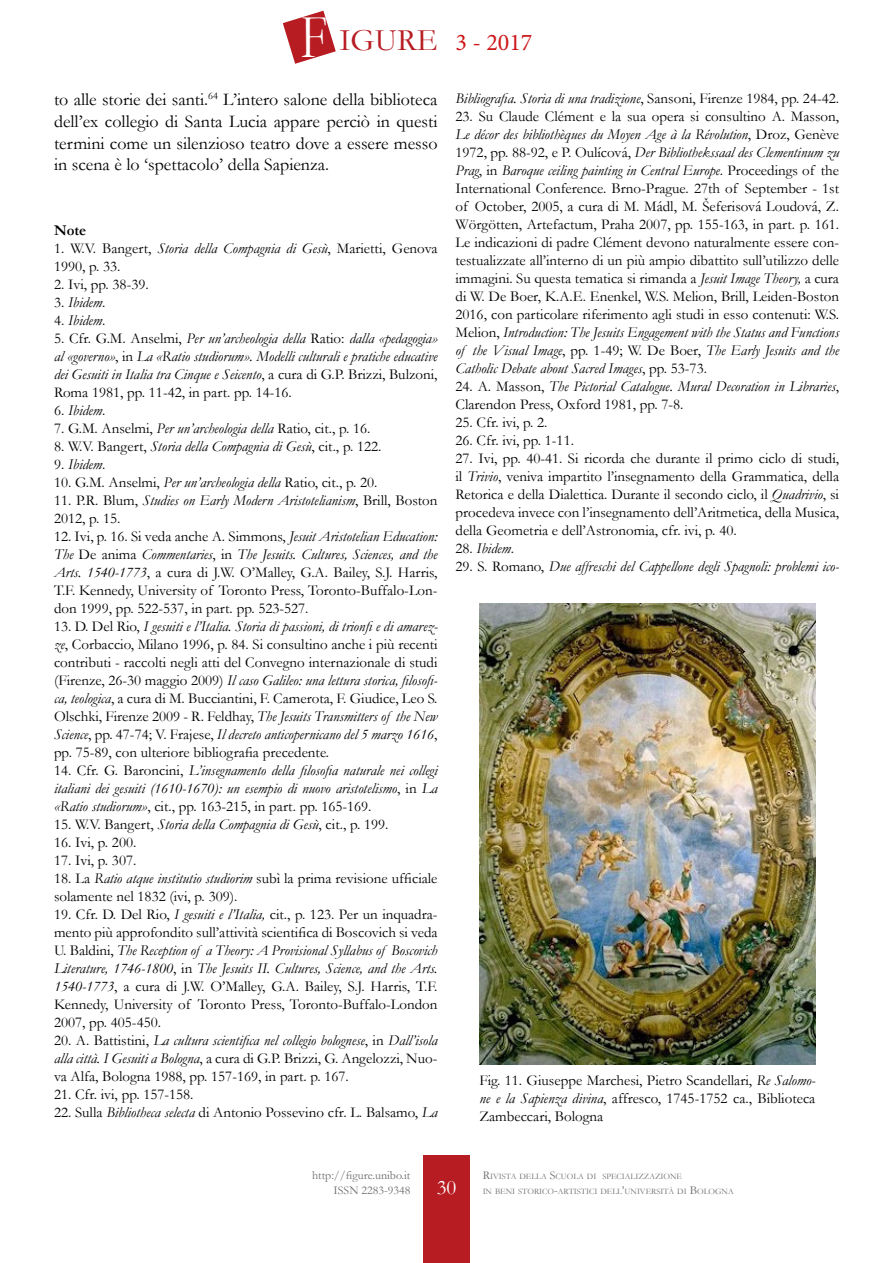
<style>
.page{position:relative;width:893px;height:1263px;background:#fff}
.page>*{position:absolute;margin:0;border:0;box-sizing:border-box;transform-origin:0 0}
.t1{font:24px "Minion Pro";color:#cd1719}
.t2{font:21px "Garamond";color:#fff}
.t3{font:18px/21.6px "Garamond";color:#000;text-align:justify}
.t4{font:15px/18px "Garamond";color:#000;text-align:justify}
.t5{font:italic 15px/18px "Garamond";color:#000;text-align:justify}
.t6{font:700 15px "Garamond";color:#000}
.t7{font:12px/14.4px "Garamond";color:#6d6d6c;text-align:right}
.t8{font:8.4px "Garamond";color:#6d6d6c}
.s1{font-family:"Garamond";font-size:63.3px;color:#fff}
.s2{font-family:"Garamond";font-size:31.5px;color:#b71c22}
.s3{font-style:italic}
.s4{font-style:normal}
.s5{font-size:12px}
</style>
<div class="page">
<div style="left:423px;top:1155px;width:46px;height:108px;background:#b71c22"></div>
<svg style="left:283px;top:11px;width:53px;height:53px"></svg>
<img style="left:479px;top:604px;width:336px;height:460px">
<h1 class="t1" style="left:301px;top:27px;width:233px"><span class="s1">F</span> <span class="s2">IGURE</span> 3 - 2017</h1>
<p class="t3" style="left:54px;top:91px;width:385px">to alle storie dei santi.<sup>64</sup> L’intero salone della biblioteca dell’ex collegio di Santa Lucia appare perciò in questi termini come un silenzioso teatro dove a essere messo in scena è lo ‘spettacolo’ della Sapienza.</p>
<p class="t6" style="left:54px;top:221px;width:34px">Note</p>
<p class="t4" style="left:54px;top:241px;width:385px">1. W.V. Bangert, <span class="s3">Storia della Compagnia di Gesù</span>, Marietti, Genova<br>1990, p. 33.</p>
<p class="t4" style="left:54px;top:277px;width:96px">2. Ivi, pp. 38-39.</p>
<p class="t5" style="left:54px;top:295px;width:53px"><span class="s4">3.</span> Ibidem<span class="s4">.</span></p>
<p class="t5" style="left:54px;top:313px;width:53px"><span class="s4">4.</span> Ibidem<span class="s4">.</span></p>
<p class="t5" style="left:54px;top:331px;width:385px"><span class="s4">5. Cfr. G.M. Anselmi,</span> Per un’archeologia della <span class="s4">Ratio:</span> dalla «pedagogia» al «governo»<span class="s4">, in</span> La «Ratio studiorum». Modelli culturali e pratiche educative dei Gesuiti in Italia tra Cinque e Seicento<span class="s4">, a cura di G.P. Brizzi, Bulzoni, Roma 1981, pp. 11-42, in part. pp. 14-16.</span></p>
<p class="t5" style="left:54px;top:403px;width:53px"><span class="s4">6.</span> Ibidem<span class="s4">.</span></p>
<p class="t4" style="left:54px;top:421px;width:318px">7. G.M. Anselmi, <span class="s3">Per un’archeologia della</span> Ratio, cit., p. 16.</p>
<p class="t4" style="left:54px;top:439px;width:329px">8. W.V. Bangert, <span class="s3">Storia della Compagnia di Gesù</span>, cit., p. 122.</p>
<p class="t5" style="left:54px;top:457px;width:53px"><span class="s4">9.</span> Ibidem<span class="s4">.</span></p>
<p class="t4" style="left:54px;top:475px;width:325px">10. G.M. Anselmi, <span class="s3">Per un’archeologia della</span> Ratio, cit., p. 20.</p>
<p class="t4" style="left:54px;top:493px;width:385px">11. P.R. Blum, <span class="s3">Studies on Early Modern Aristotelianism</span>, Brill, Boston<br>2012, p. 15.</p>
<p class="t4" style="left:54px;top:529px;width:385px">12. Ivi, p. 16. Si veda anche A. Simmons, <span class="s3">Jesuit Aristotelian Education:<br>The</span> De anima <span class="s3">Commentaries</span>, in <span class="s3">The Jesuits. Cultures, Sciences, and the Arts. 1540-1773</span>, a cura di J.W. O’Malley, G.A. Bailey, S.J. Harris, T.F. Kennedy, University of Toronto Press, Toronto-Buffalo-Lon&shy;don 1999, pp. 522-537, in part. pp. 523-527.</p>
<p class="t4" style="left:54px;top:619px;width:385px">13. D. Del Rio, <span class="s3">I gesuiti e l’Italia. Storia di passioni, di trionfie di amarez&shy;ze</span>, Corbaccio, Milano 1996, p. 84. Si consultino anche i più recenti contributi - raccolti negli atti del Convegno internazionale di studi (Firenze, 26-30 maggio 2009) <span class="s3">Il caso Galileo: una lettura storica, filosofi&shy;ca, teologica</span>, a cura di M. Bucciantini, F. Camerota, F. Giudice, Leo S.<br>Olschki, Firenze 2009 - R. Feldhay, <span class="s3">The Jesuits Transmitters of the New Science</span>, pp. 47-74; V. Frajese, <span class="s3">Il decreto anticopernicano del 5 marzo 1616</span>, pp. 75-89, con ulteriore bibliografia precedente.</p>
<p class="t5" style="left:54px;top:763px;width:385px"><span class="s4">14. Cfr. G. Baroncini,</span> L’insegnamento della filosofia naturale nei collegi italiani dei gesuiti (1610-1670): un esempio di nuovo aristotelismo<span class="s4">, in</span> La «Ratio studiorum»<span class="s4">, cit., pp. 163-215, in part. pp. 165-169.</span></p>
<p class="t4" style="left:54px;top:817px;width:336px">15. W.V. Bangert, <span class="s3">Storia della Compagnia di Gesù</span>, cit., p. 199.</p>
<p class="t4" style="left:54px;top:835px;width:84px">16. Ivi, p. 200.</p>
<p class="t4" style="left:54px;top:853px;width:84px">17. Ivi, p. 307.</p>
<p class="t4" style="left:54px;top:871px;width:385px">18. La <span class="s3">Ratio atque institutio studiorim</span> subì la prima revisione ufficiale solamente nel 1832 (ivi, p. 309).</p>
<p class="t4" style="left:54px;top:907px;width:385px">19. Cfr. D. Del Rio, <span class="s3">I gesuiti e l’Italia,</span> cit., p. 123. Per un inquadra&shy;mento più approfondito sull’attività scientifica di Boscovich si veda U. Baldini, <span class="s3">The Reception of a Theory: A Provisional Syllabus of Boscovich Literature, 1746-1800</span>, in <span class="s3">The Jesuits II. Cultures, Science, and the Arts.<br>1540-1773</span>, a cura di J.W. O’Malley, G.A. Bailey, S.J. Harris, T.F.<br>Kennedy, University of Toronto Press, Toronto-Buffalo-London 2007, pp. 405-450.</p>
<p class="t4" style="left:54px;top:1033px;width:385px">20. A. Battistini, <span class="s3">La cultura scientifica nel collegio bolognese</span>, in <span class="s3">Dall’isola alla città. I Gesuiti a Bologna</span>, a cura di G.P. Brizzi, G. Angelozzi, Nuo&shy;va Alfa, Bologna 1988, pp. 157-169, in part. p. 167.</p>
<p class="t4" style="left:54px;top:1087px;width:141px">21. Cfr. ivi, pp. 157-158.</p>
<p class="t4" style="left:54px;top:1105px;width:385px">22. Sulla <span class="s3">Bibliotheca selecta</span> di Antonio Possevino cfr. L. Balsamo, <span class="s3">La</span></p>
<p class="t5" style="left:455px;top:91px;width:385px">Bibliografia. Storia di una tradizione<span class="s4">, Sansoni, Firenze 1984, pp. 24-42.</span></p>
<p class="t4" style="left:455px;top:109px;width:385px">23. Su Claude Clément e la sua opera si consultino A. Masson, <span class="s3">Le décor des bibliothèques du Moyen Age à la Révolution</span>, Droz, Genève 1972, pp. 88-92, e P. Oulícová, <span class="s3">Der Bibliothekssaal des Clementinum zu Prag</span>, in <span class="s3">Baroque ceiling painting in Central Europe</span>. Proceedings of the International Conference. Brno-Prague. 27th of September - 1st of October, 2005, a cura di M. Mádl, M. Šeferisová Loudová, Z.<br>Wörgötten, Artefactum, Praha 2007, pp. 155-163, in part. p. 161.<br>Le indicazioni di padre Clément devono naturalmente essere con&shy;testualizzate all’interno di un più ampio dibattito sull’utilizzo delle immagini. Su questa tematica si rimanda a <span class="s3">Jesuit Image Theory,</span> a cura di W. De Boer, K.A.E. Enenkel, W.S. Melion, Brill, Leiden-Boston 2016, con particolare riferimento agli studi in esso contenuti: W.S.<br>Melion, <span class="s3">Introduction: The Jesuits Engagement with the Status and Functions of the Visual Image</span>, pp. 1-49; W. De Boer, <span class="s3">The Early Jesuits and the Catholic Debate about Sacred Images</span>, pp. 53-73.</p>
<p class="t5" style="left:455px;top:379px;width:385px"><span class="s4">24. A. Masson,</span> The Pictorial Catalogue. Mural Decoration in Libraries<span class="s4">,<br>Clarendon Press, Oxford 1981, pp. 7-8.</span></p>
<p class="t4" style="left:455px;top:415px;width:94px">25. Cfr. ivi, p. 2.</p>
<p class="t4" style="left:455px;top:433px;width:120px">26. Cfr. ivi, pp. 1-11.</p>
<p class="t4" style="left:455px;top:451px;width:385px">27. Ivi, pp. 40-41. Si ricorda che durante il primo ciclo di studi, il <span class="s3">Trivio</span>, veniva impartito l’insegnamento della Grammatica, della Retorica e della Dialettica. Durante il secondo ciclo, il <span class="s3">Quadrivio</span>, si procedeva invece con l’insegnamento dell’Aritmetica, della Musica, della Geometria e dell’Astronomia, cfr. ivi, p. 40.</p>
<p class="t5" style="left:455px;top:541px;width:60px"><span class="s4">28.</span> Ibidem<span class="s4">.</span></p>
<p class="t5" style="left:455px;top:559px;width:385px"><span class="s4">29. S. Romano,</span> Due affreschi del Cappellone degli Spagnoli: problemi ico-</p>
<p class="t4" style="left:479px;top:1073px;width:338px">Fig. 11. Giuseppe Marchesi, Pietro Scandellari, <span class="s3">Re Salomo&shy;ne e la Sapienza divina</span>, affresco, 1745-1752 ca., Biblioteca Zambeccari, Bologna</p>
<p class="t7" style="left:312px;top:1169px;width:100px">http://figure.unibo.it<br>ISSN 2283-9348</p>
<p class="t8" style="left:483px;top:1173px;width:201px"><span class="s5">R</span>IVISTA DELLA <span class="s5">S</span>CUOLA DI SPECIALIZZAZIONE</p>
<h2 class="t2" style="left:437px;top:1179px;width:21px">30</h2>
<p class="t8" style="left:483px;top:1188px;width:252px">IN BENI STORICO<span class="s5">-</span>ARTISTICI DELL<span class="s5">’</span>UNIVERSITÀ DI <span class="s5">B</span>OLOGNA</p>
</div>
